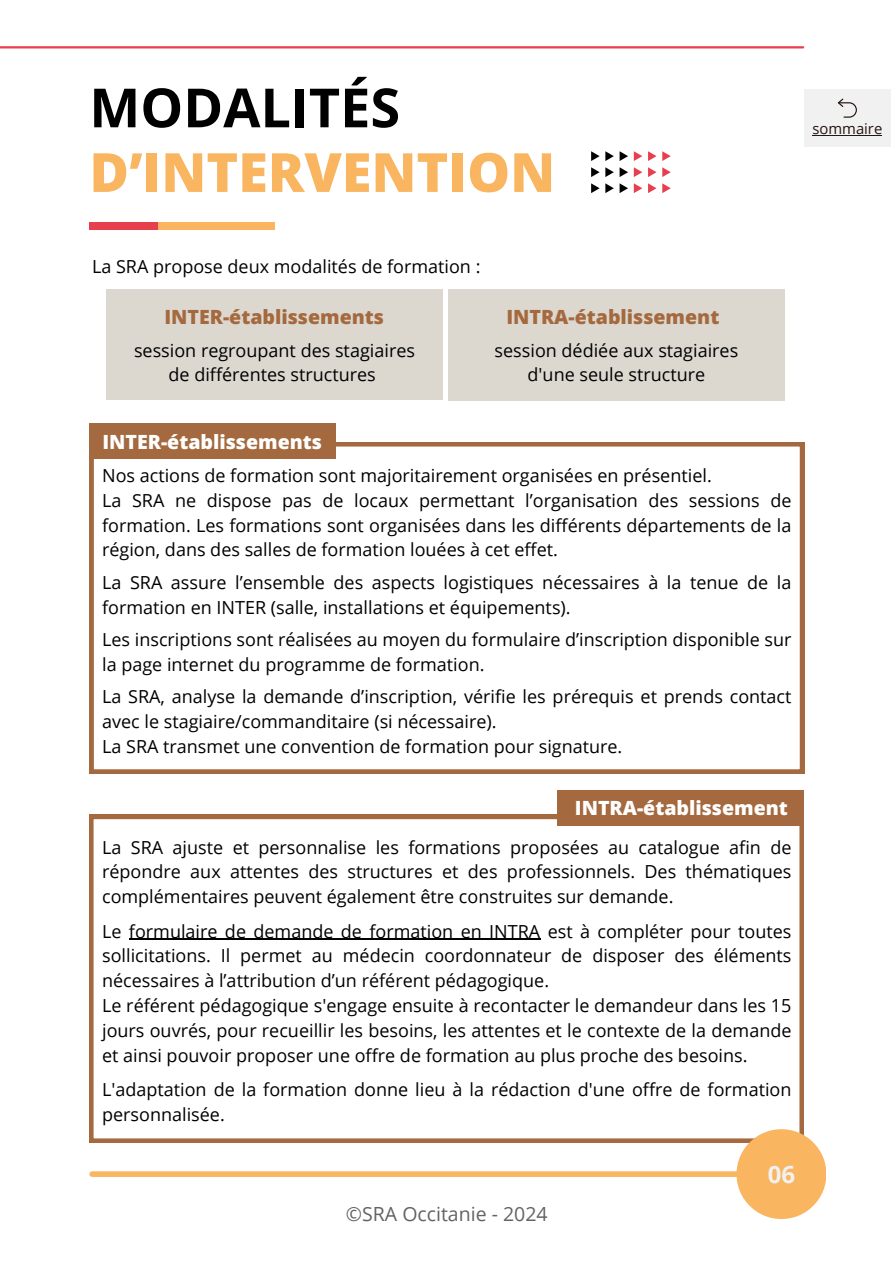
<style>
.page{position:relative;width:894px;height:1264px;background:#fff}
.page>*{position:absolute;margin:0;border:0;box-sizing:border-box;transform-origin:0 0}
.t1{font:800 54px "Open Sans";color:#f9b560}
.t2{font:700 54px "Open Sans";color:#000}
.t3{font:700 24px "Open Sans";color:#f1f1f1}
.t4{font:800 19.5px "Open Sans";color:#a4693e}
.t5{font:800 19.5px "Open Sans";color:#fff}
.t6{font:19.5px "Open Sans";color:#646363}
.t7{font:18px/24.8px "Open Sans";color:#000;text-align:justify}
.t8{font:14.85px "Open Sans";color:#251410}
</style>
<div class="page">
<hr style="left:0;top:46px;width:802px;height:2px;background:#e83f4f">
<div style="left:89px;top:222px;width:185px;height:8px;background:#f9b560"></div>
<div style="left:89px;top:222px;width:69px;height:8px;background:#e83f4f"></div>
<svg style="left:662px;top:151px;width:8px;height:10px"></svg>
<svg style="left:662px;top:167px;width:8px;height:10px"></svg>
<svg style="left:662px;top:183px;width:8px;height:10px"></svg>
<svg style="left:648px;top:151px;width:8px;height:10px"></svg>
<svg style="left:648px;top:167px;width:8px;height:10px"></svg>
<svg style="left:648px;top:183px;width:8px;height:10px"></svg>
<svg style="left:591px;top:151px;width:51px;height:42px"></svg>
<div style="left:92px;top:1171px;width:709px;height:5px;background:#f9b560"></div>
<svg style="left:89px;top:442px;width:715px;height:331px"></svg>
<div style="left:106px;top:289px;width:336px;height:110px;background:#dcd8d0"></div>
<div style="left:448px;top:288px;width:336px;height:112px;background:#dcd8d0"></div>
<div style="left:89px;top:423px;width:246px;height:35px;background:#a4693e"></div>
<svg style="left:89px;top:814px;width:714px;height:328px"></svg>
<div style="left:557px;top:790px;width:246px;height:36px;background:#a4693e"></div>
<div style="left:736px;top:1129px;width:90px;height:89px;background:#f9b560;border-radius:50%"></div>
<hr style="left:129px;top:938px;width:411px;height:2px;background:#000">
<div style="left:804px;top:89px;width:86px;height:58px;background:#f1f1f1"></div>
<svg style="left:837px;top:99px;width:19px;height:18px"></svg>
<hr style="left:812px;top:135px;width:70px;height:1px;background:#251410">
<p class="t2" style="left:89px;top:70px;width:312px">MODALITÉS</p>
<p class="t1" style="left:89px;top:134px;width:467px">D’INTERVENTION</p>
<p class="t8" style="left:812px;top:118px;width:71px">sommaire</p>
<p class="t7" style="left:92px;top:254px;width:390px">La SRA propose deux modalités de formation :</p>
<h2 class="t4" style="left:164px;top:303px;width:221px">INTER-établissements</h2>
<p class="t7" style="left:134px;top:337px;width:282px;text-align:center">session regroupant des stagiaires de différentes structures</p>
<h2 class="t7" style="left:494px;top:337px;width:245px;text-align:center">session dédiée aux stagiaires d'une seule structure</h2>
<p class="t4" style="left:506px;top:303px;width:214px">INTRA-établissement</p>
<p class="t5" style="left:102px;top:428px;width:221px">INTER-établissements</p>
<h1 class="t7" style="left:102px;top:463px;width:611px">Nos actions de formation sont majoritairement organisées en présentiel.</h1>
<p class="t7" style="left:102px;top:487px;width:690px">La SRA ne dispose pas de locaux permettant l’organisation des sessions de formation. Les formations sont organisées dans les différents départements de la région, dans des salles de formation louées à cet effet.</p>
<h2 class="t7" style="left:102px;top:569px;width:690px">La SRA assure l’ensemble des aspects logistiques nécessaires à la tenue de la formation en INTER (salle, installations et équipements).</h2>
<p class="t7" style="left:102px;top:626px;width:690px">Les inscriptions sont réalisées au moyen du formulaire d’inscription disponible sur la page internet du programme de formation.</p>
<p class="t7" style="left:102px;top:684px;width:690px">La SRA, analyse la demande d’inscription, vérifie les prérequis et prends contact avec le stagiaire/commanditaire (si nécessaire).</p>
<p class="t7" style="left:102px;top:733px;width:521px">La SRA transmet une convention de formation pour signature.</p>
<h2 class="t5" style="left:574px;top:794px;width:214px">INTRA-établissement</h2>
<p class="t7" style="left:102px;top:834px;width:690px">La SRA ajuste et personnalise les formations proposées au catalogue afin de répondre aux attentes des structures et des professionnels. Des thématiques complémentaires peuvent également être construites sur demande.</p>
<p class="t7" style="left:102px;top:918px;width:690px">Le formulaire de demande de formation en INTRA est à compléter pour toutes sollicitations. Il permet au médecin coordonnateur de disposer des éléments nécessaires à l’attribution d’un référent pédagogique.</p>
<p class="t7" style="left:102px;top:992px;width:690px">Le référent pédagogique s'engage ensuite à recontacter le demandeur dans les 15 jours ouvrés, pour recueillir les besoins, les attentes et le contexte de la demande et ainsi pouvoir proposer une offre de formation au plus proche des besoins.</p>
<p class="t7" style="left:102px;top:1076px;width:690px">L'adaptation de la formation donne lieu à la rédaction d'une offre de formation personnalisée.</p>
<h1 class="t6" style="left:346px;top:1200px;width:203px">©SRA Occitanie - 2024</h1>
<p class="t3" style="left:767px;top:1156px;width:29px">06</p>
</div>
